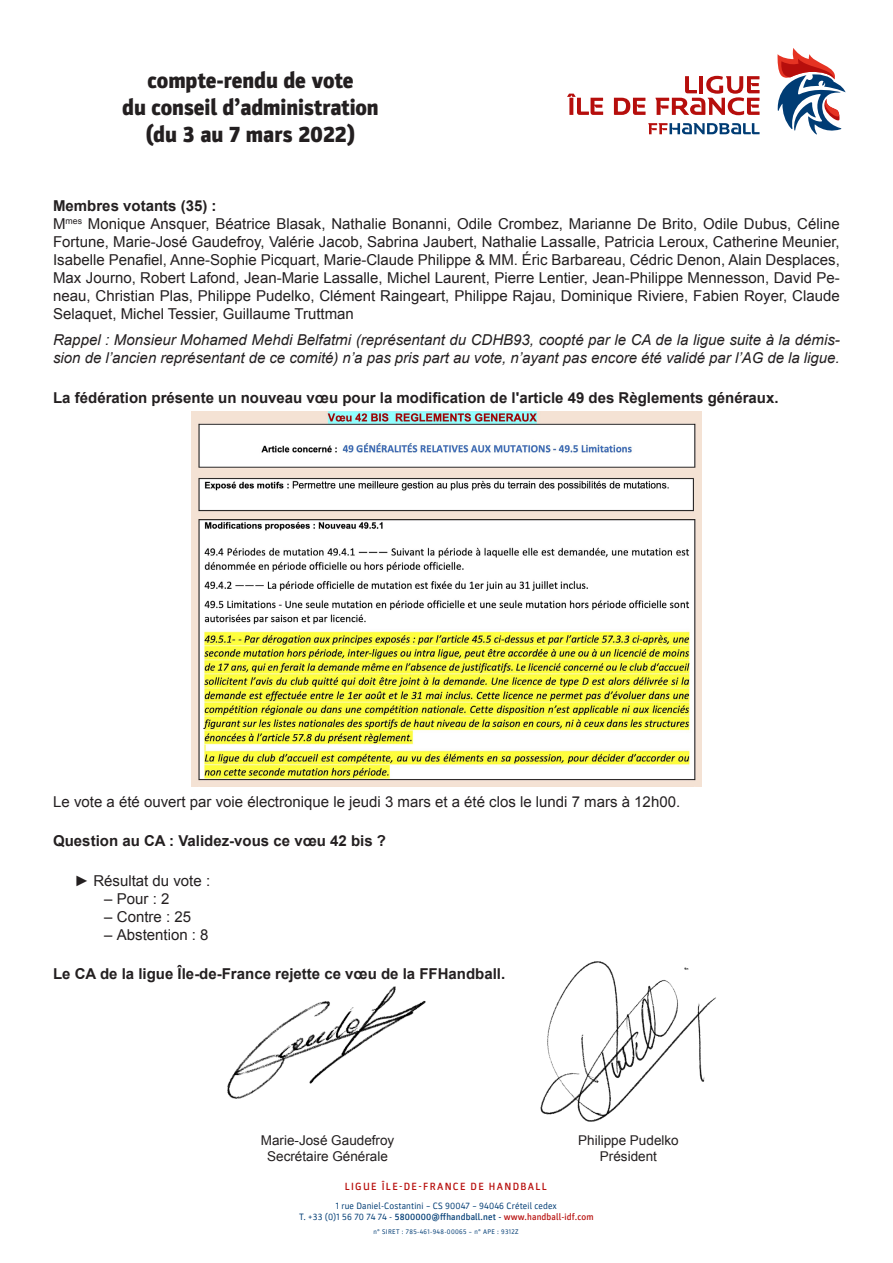
<style>
.page{position:relative;width:893px;height:1263px;background:#fff}
.page>*{position:absolute;margin:0;border:0;box-sizing:border-box;transform-origin:0 0}
.t1{font:900 22.5px/27px "Parka";letter-spacing:-.005em;color:#231f20;text-align:center}
.t2{font:15px/18px "Arial";color:#231f20;text-align:justify}
.t3{font:700 15px "Arial";color:#231f20}
.t4{font:italic 15px/18px "Arial";color:#231f20}
.t5{font:13.5px "Arial";color:#231f20}
.t6{font:500 10.5px "Parka";letter-spacing:.125em;color:#b70e0c}
.t7{font:9.3px/11.2px "Parka";letter-spacing:.015em;color:#003c74;text-align:center}
.t8{font:6.75px "Parka";letter-spacing:.05em;color:#003c74}
.s1{font-weight:500}
.s2{font-weight:500;color:#b70e0c}
</style>
<div class="page">
<svg style="left:777px;top:48px;width:69px;height:87px"></svg>
<svg style="left:567px;top:94px;width:36px;height:21px"></svg>
<svg style="left:614px;top:98px;width:32px;height:17px"></svg>
<svg style="left:655px;top:76px;width:105px;height:39px"></svg>
<svg style="left:648px;top:123px;width:112px;height:11px"></svg>
<img style="left:192px;top:411px;width:509px;height:376px">
<img style="left:540px;top:961px;width:176px;height:161px">
<img style="left:227px;top:986px;width:199px;height:112px">
<p class="t1" style="left:122px;top:67px;width:258px">compte-rendu de vote<br>du conseil d’administration (du 3 au 7 mars 2022)</p>
<p class="t3" style="left:53px;top:196px;width:165px">Membres votants (35) :</p>
<p class="t2" style="left:53px;top:215px;width:788px">M<sup>mes</sup> Monique Ansquer, Béatrice Blasak, Nathalie Bonanni, Odile Crombez, Marianne De Brito, Odile Dubus, Céline Fortune, Marie-José Gaudefroy, Valérie Jacob, Sabrina Jaubert, Nathalie Lassalle, Patricia Leroux, Catherine Meunier, Isabelle Penafiel, Anne-Sophie Picquart, Marie-Claude Philippe &amp; MM. Éric Barbareau, Cédric Denon, Alain Desplaces, Max Journo, Robert Lafond, Jean-Marie Lassalle, Michel Laurent, Pierre Lentier, Jean-Philippe Mennesson, David Pe&shy;neau, Christian Plas, Philippe Pudelko, Clément Raingeart, Philippe Rajau, Dominique Riviere, Fabien Royer, Claude Selaquet, Michel Tessier, Guillaume Truttman</p>
<p class="t4" style="left:53px;top:331px;width:788px">Rappel : Monsieur Mohamed Mehdi Belfatmi (représentant du CDHB93, coopté par le CA de la ligue suite à la démis&shy;sion de l’ancien représentant de ce comité) n’a pas pris part au vote, n’ayant pas encore été validé par l’AG de la ligue.</p>
<p class="t3" style="left:53px;top:387px;width:727px">La fédération présente un nouveau vœu pour la modification de l'article 49 des Règlements généraux.</p>
<p class="t2" style="left:53px;top:793px;width:628px">Le vote a été ouvert par voie électronique le jeudi 3 mars et a été clos le lundi 7 mars à 12h00.</p>
<p class="t3" style="left:53px;top:831px;width:334px">Question au CA : Validez-vous ce vœu 42 bis ?</p>
<p class="t2" style="left:74px;top:871px;width:137px">► Résultat du vote :</p>
<p class="t2" style="left:104px;top:889px;width:67px">– Pour : 2</p>
<p class="t2" style="left:104px;top:907px;width:88px">– Contre : 25</p>
<p class="t2" style="left:104px;top:925px;width:106px">– Abstention : 8</p>
<p class="t3" style="left:53px;top:964px;width:454px">Le CA de la ligue Île-de-France rejette ce vœu de la FFHandball.</p>
<p class="t5" style="left:261px;top:1132px;width:135px">Marie-José Gaudefroy</p>
<p class="t5" style="left:267px;top:1148px;width:122px">Secrétaire Générale</p>
<p class="t5" style="left:578px;top:1132px;width:102px">Philippe Pudelko</p>
<p class="t5" style="left:600px;top:1148px;width:59px">Président</p>
<p class="t6" style="left:345px;top:1180px;width:204px">LIGUE ÎLE-DE-FRANCE DE HANDBALL</p>
<p class="t7" style="left:299px;top:1200px;width:296px">1 rue Daniel-Costantini – CS 90047 – 94046 Créteil cedex<br>T. +33 (0)1 56 70 74 74 - <span class="s1">5800000@ffhandball.net -</span> <span class="s2">www.handball-idf.com</span></p>
<p class="t8" style="left:373px;top:1228px;width:147px">n° SIRET : 785-461-948-00065 – n° APE : 9312Z</p>
</div>
